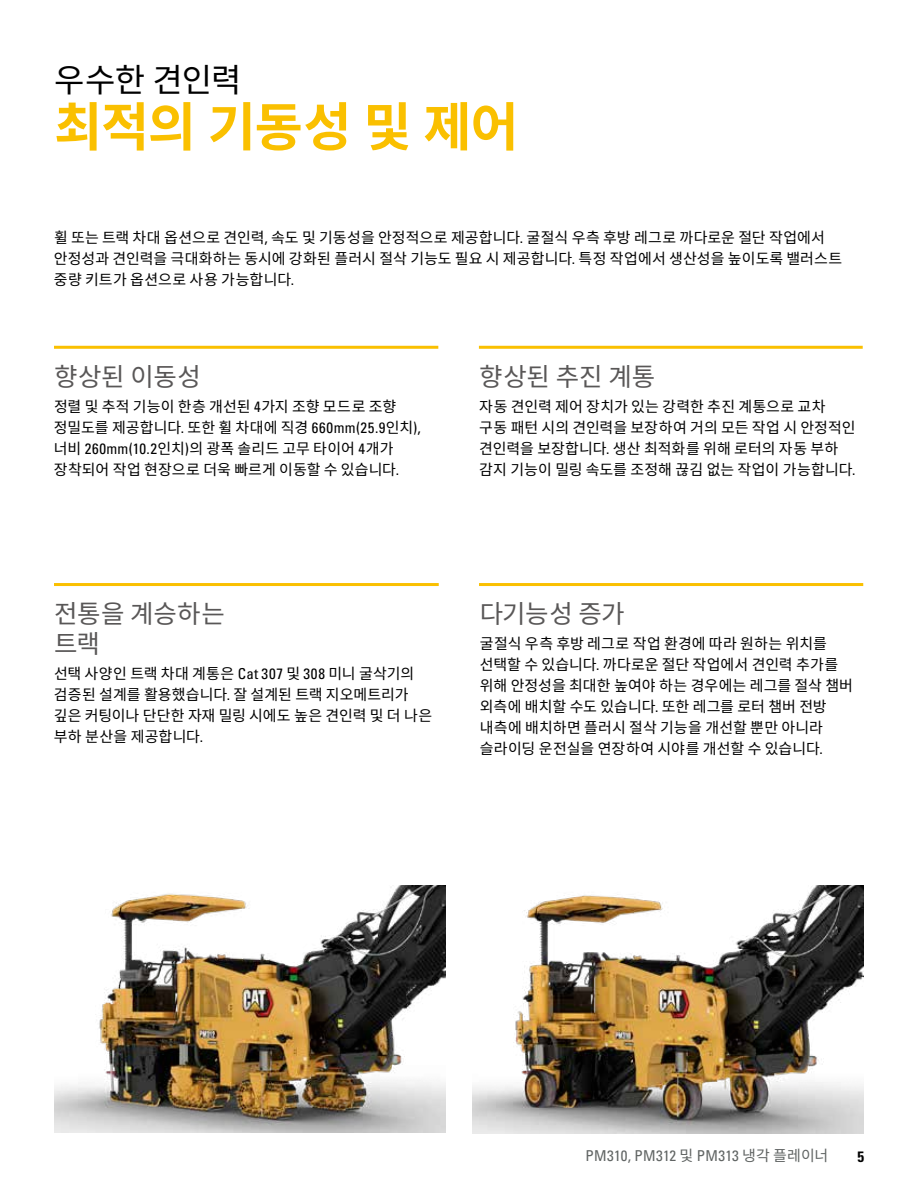
<style>
.page{position:relative;width:918px;height:1188px;background:#fff}
.page>*{position:absolute;margin:0;border:0;box-sizing:border-box;transform-origin:0 0}
.t1{font:700 52.5px "Noto Sans CJ Kkr";letter-spacing:-.025em;color:#fac000}
.t2{font:33px "Noto Sans CJ Kkr";letter-spacing:-.025em;color:#000}
.t3{font:25.5px/30.6px "Noto Sans CJ Kkr";color:#595757}
.t4{font:15px/21px "Noto Sans CJ Kkr";color:#000}
.t5{font:condensed 15px "Univers";letter-spacing:.025em;color:#606463}
.t6{font:700 condensed 15px "Univers";color:#000}
.s1{font-family:"Univers";font-stretch:condensed}
.s2{font-family:"Noto Sans CJ Kkr";font-stretch:normal}
</style>
<div class="page">
<hr style="left:54px;top:346px;width:384px;height:3px;background:#fac000">
<hr style="left:54px;top:583px;width:385px;height:3px;background:#fac000">
<img style="left:472px;top:886px;width:391px;height:248px">
<img style="left:54px;top:886px;width:391px;height:247px">
<hr style="left:479px;top:346px;width:384px;height:3px;background:#fac000">
<hr style="left:479px;top:583px;width:384px;height:3px;background:#fac000">
<h2 class="t2" style="left:54px;top:62px;width:189px">우수한 견인력</h2>
<h1 class="t1" style="left:54px;top:97px;width:466px">최적의 기동성 및 제어</h1>
<p class="t4" style="left:54px;top:227px;width:790px">휠 또는 트랙 차대 옵션으로 견인력<span class="s1">,</span> 속도 및 기동성을 안정적으로 제공합니다<span class="s1">.</span> 굴절식 우측 후방 레그로 까다로운 절단 작업에서 안정성과 견인력을 극대화하는 동시에 강화된 플러시 절삭 기능도 필요 시 제공합니다<span class="s1">.</span> 특정 작업에서 생산성을 높이도록 밸러스트 중량 키트가 옵션으로 사용 가능합니다<span class="s1">.</span></p>
<h3 class="t3" style="left:54px;top:361px;width:148px">향상된 이동성</h3>
<p class="t4" style="left:54px;top:397px;width:369px">정렬 및 추적 기능이 한층 개선된 <span class="s1">4</span>가지 조향 모드로 조향 정밀도를 제공합니다<span class="s1">.</span> 또한 휠 차대에 직경 <span class="s1">660mm(25.9</span>인치<span class="s1">), </span>너비 <span class="s1">260mm(10.2</span>인치<span class="s1">)</span>의 광폭 솔리드 고무 타이어 <span class="s1">4</span>개가 장착되어 작업 현장으로 더욱 빠르게 이동할 수 있습니다<span class="s1">.</span></p>
<h3 class="t3" style="left:479px;top:361px;width:177px">향상된 추진 계통</h3>
<p class="t4" style="left:479px;top:396px;width:378px">자동 견인력 제어 장치가 있는 강력한 추진 계통으로 교차 구동 패턴 시의 견인력을 보장하여 거의 모든 작업 시 안정적인 견인력을 보장합니다<span class="s1">.</span> 생산 최적화를 위해 로터의 자동 부하 감지 기능이 밀링 속도를 조정해 끊김 없는 작업이 가능합니다<span class="s1">.</span></p>
<h3 class="t3" style="left:54px;top:599px;width:172px">전통을 계승하는 트랙</h3>
<p class="t4" style="left:54px;top:663px;width:380px">선택 사양인 트랙 차대 계통은 <span class="s1">Cat 307</span> 및 <span class="s1">308</span> 미니 굴삭기의 검증된 설계를 활용했습니다<span class="s1">.</span> 잘 설계된 트랙 지오메트리가 깊은 커팅이나 단단한 자재 밀링 시에도 높은 견인력 및 더 나은 부하 분산을 제공합니다<span class="s1">.</span></p>
<h3 class="t3" style="left:480px;top:599px;width:146px">다기능성 증가</h3>
<p class="t4" style="left:480px;top:633px;width:375px">굴절식 우측 후방 레그로 작업 환경에 따라 원하는 위치를 선택할 수 있습니다<span class="s1">.</span> 까다로운 절단 작업에서 견인력 추가를 위해 안정성을 최대한 높여야 하는 경우에는 레그를 절삭 챔버 외측에 배치할 수도 있습니다<span class="s1">.</span> 또한 레그를 로터 챔버 전방 내측에 배치하면 플러시 절삭 기능을 개선할 뿐만 아니라 슬라이딩 운전실을 연장하여 시야를 개선할 수 있습니다<span class="s1">.</span></p>
<p class="t5" style="left:585px;top:1146px;width:245px">PM310, PM312 <span class="s2">및</span> PM313 <span class="s2">냉각 플레이너</span></p>
<p class="t6" style="left:857px;top:1147px;width:8px">5</p>
</div>
